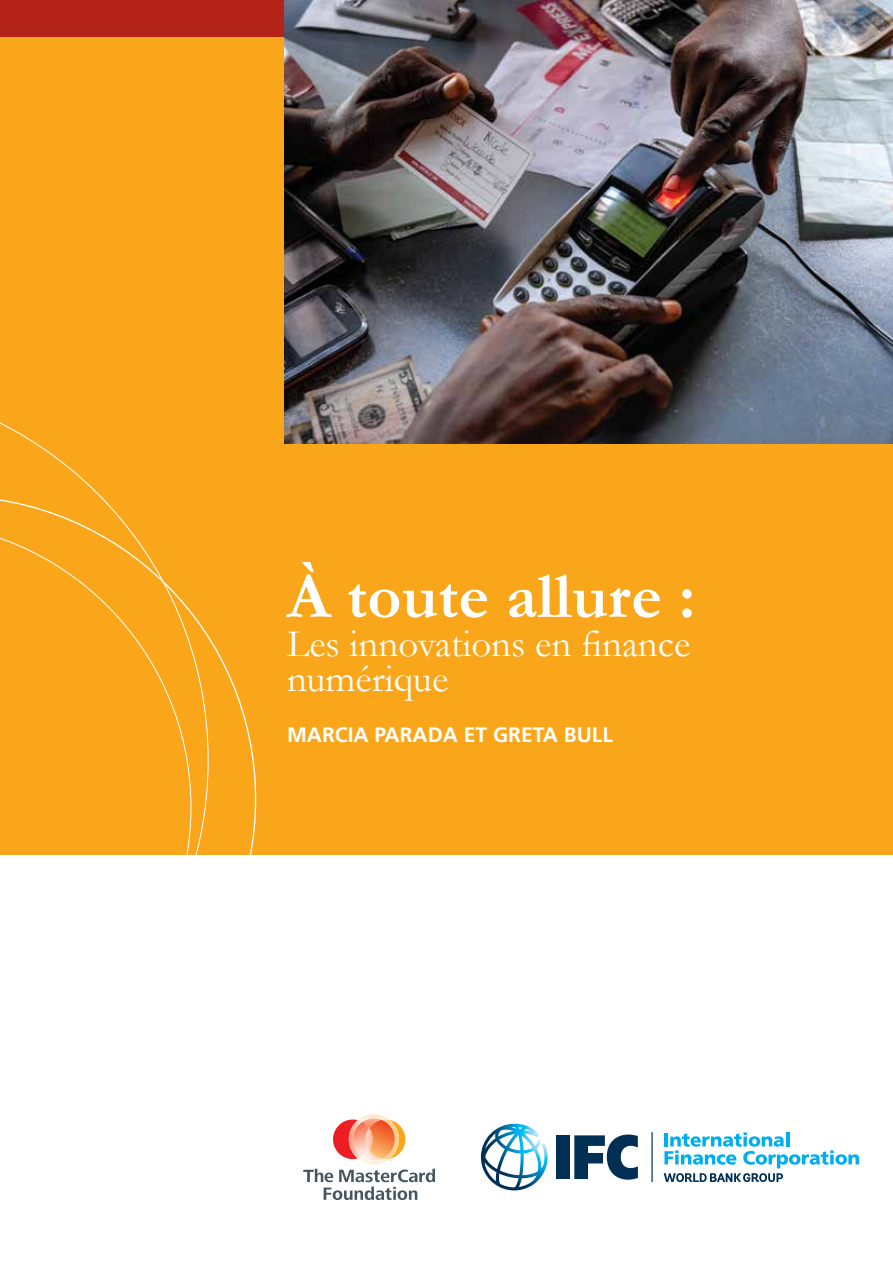
<style>
.page{position:relative;width:893px;height:1263px;background:#fff}
.page>*{position:absolute;margin:0;border:0;box-sizing:border-box;transform-origin:0 0}
.t1{font:700 65.85px "Garamond";color:#fff}
.t2{font:39px/34.7px "Garamond";color:#fff}
.t3{font:700 21px "Frutiger";color:#fff}
</style>
<div class="page">
<div style="left:0;top:0;width:893px;height:855px;background:#faa61a"></div>
<div style="left:0;top:0;width:315px;height:36px;background:#b32317"></div>
<svg style="left:0;top:422px;width:209px;height:433px"></svg>
<div style="left:556px;top:1135px;width:14px;height:44px;background:#002f54"></div>
<svg style="left:574px;top:1134px;width:64px;height:46px"></svg>
<svg style="left:664px;top:1132px;width:195px;height:50px"></svg>
<hr style="left:651px;top:1132px;width:2px;height:50px;background:#002f54">
<svg style="left:481px;top:1124px;width:67px;height:66px"></svg>
<img style="left:285px;top:0;width:608px;height:443px">
<svg style="left:303px;top:1114px;width:132px;height:86px"></svg>
<h1 class="t1" style="left:287px;top:551px;width:410px">À toute allure :</h1>
<p class="t2" style="left:287px;top:625px;width:405px">Les innovations en finance numérique</p>
<p class="t3" style="left:287px;top:723px;width:327px">MARCIA PARADA ET GRETA BULL</p>
</div>
